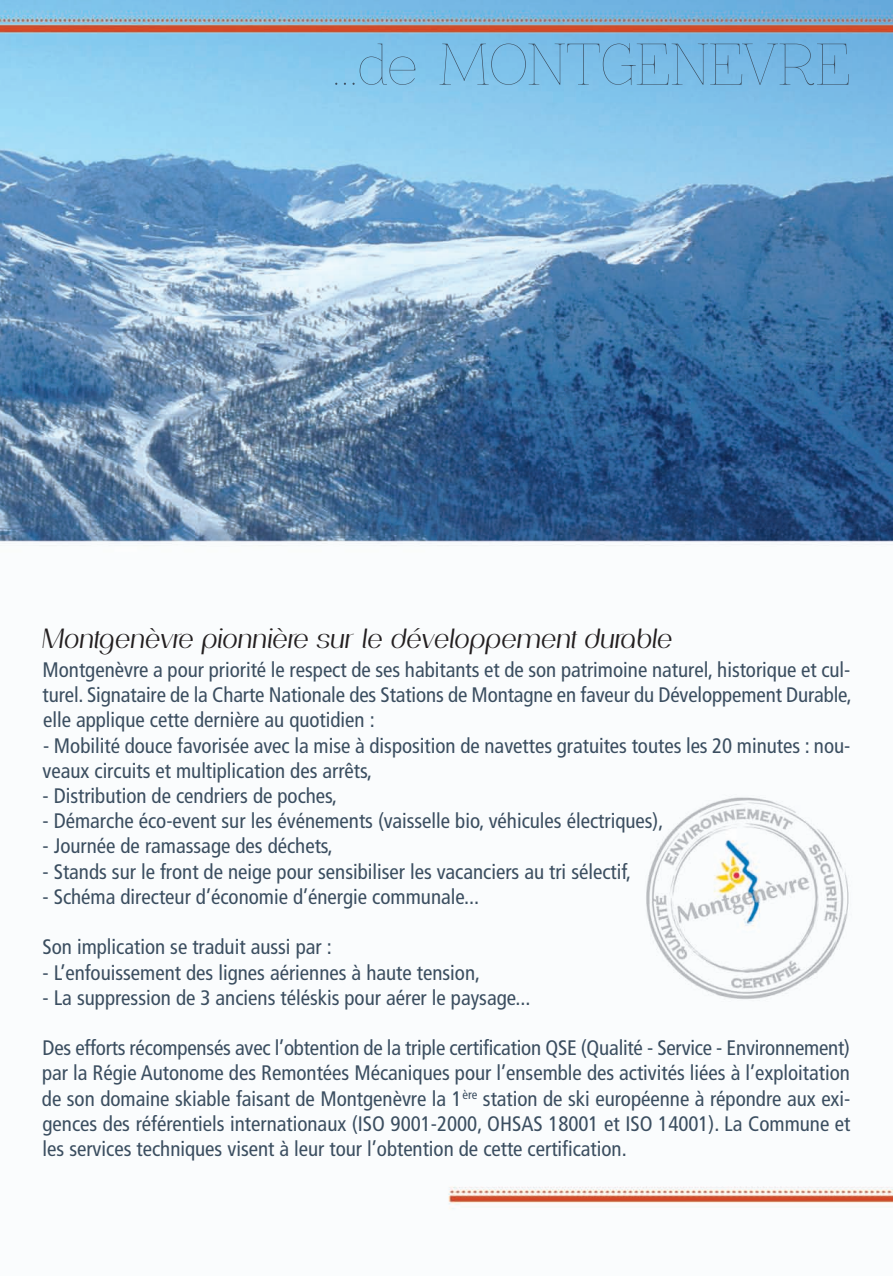
<style>
.page{position:relative;width:893px;height:1276px;background:#fff}
.page>*{position:absolute;margin:0;border:0;box-sizing:border-box;transform-origin:0 0}
.t1{font:54px "Znikomit";color:#3b4e60}
.t2{font:italic 27px "Passion Sans P Daf";color:#231f20}
.t3{font:condensed 21px/25.2px "Frutiger";color:#3b4e60;text-align:justify}
</style>
<div class="page">
<img style="left:0;top:0;width:893px;height:1210px">
<p class="t1" style="left:332px;top:34px;width:520px">...de MONTGENEVRE</p>
<p class="t2" style="left:43px;top:623px;width:632px">Montgenèvre pionnière sur le développement durable</p>
<p class="t3" style="left:43px;top:659px;width:811px">Montgenèvre a pour priorité le respect de ses habitants et de son patrimoine naturel, historique et cul&shy;turel. Signataire de la Charte Nationale des Stations de Montagne en faveur du Développement Durable, elle applique cette dernière au quotidien :</p>
<p class="t3" style="left:42px;top:734px;width:809px">- Mobilité douce favorisée avec la mise à disposition de navettes gratuites toutes les 20 minutes : nou&shy;veaux circuits et multiplication des arrêts,</p>
<p class="t3" style="left:42px;top:785px;width:296px">- Distribution de cendriers de poches,</p>
<p class="t3" style="left:42px;top:810px;width:622px">- Démarche éco-event sur les événements (vaisselle bio, véhicules électriques),</p>
<p class="t3" style="left:42px;top:835px;width:292px">- Journée de ramassage des déchets,</p>
<p class="t3" style="left:42px;top:860px;width:590px">- Stands sur le front de neige pour sensibiliser les vacanciers au tri sélectif,</p>
<p class="t3" style="left:42px;top:885px;width:438px">- Schéma directeur d’économie d’énergie communale...</p>
<p class="t3" style="left:42px;top:936px;width:291px">Son implication se traduit aussi par :</p>
<p class="t3" style="left:42px;top:961px;width:439px">- L’enfouissement des lignes aériennes à haute tension,</p>
<p class="t3" style="left:43px;top:986px;width:489px">- La suppression de 3 anciens téléskis pour aérer le paysage...</p>
<p class="t3" style="left:42px;top:1037px;width:810px">Des efforts récompensés avec l’obtention de la triple certification QSE (Qualité - Service - Environnement) par la Régie Autonome des Remontées Mécaniques pour l’ensemble des activités liées à l’exploitation de son domaine skiable faisant de Montgenèvre la 1<sup>ère</sup> station de ski européenne à répondre aux exi&shy;gences des référentiels internationaux (ISO 9001-2000, OHSAS 18001 et ISO 14001). La Commune et les services techniques visent à leur tour l’obtention de cette certification.</p>
</div>
